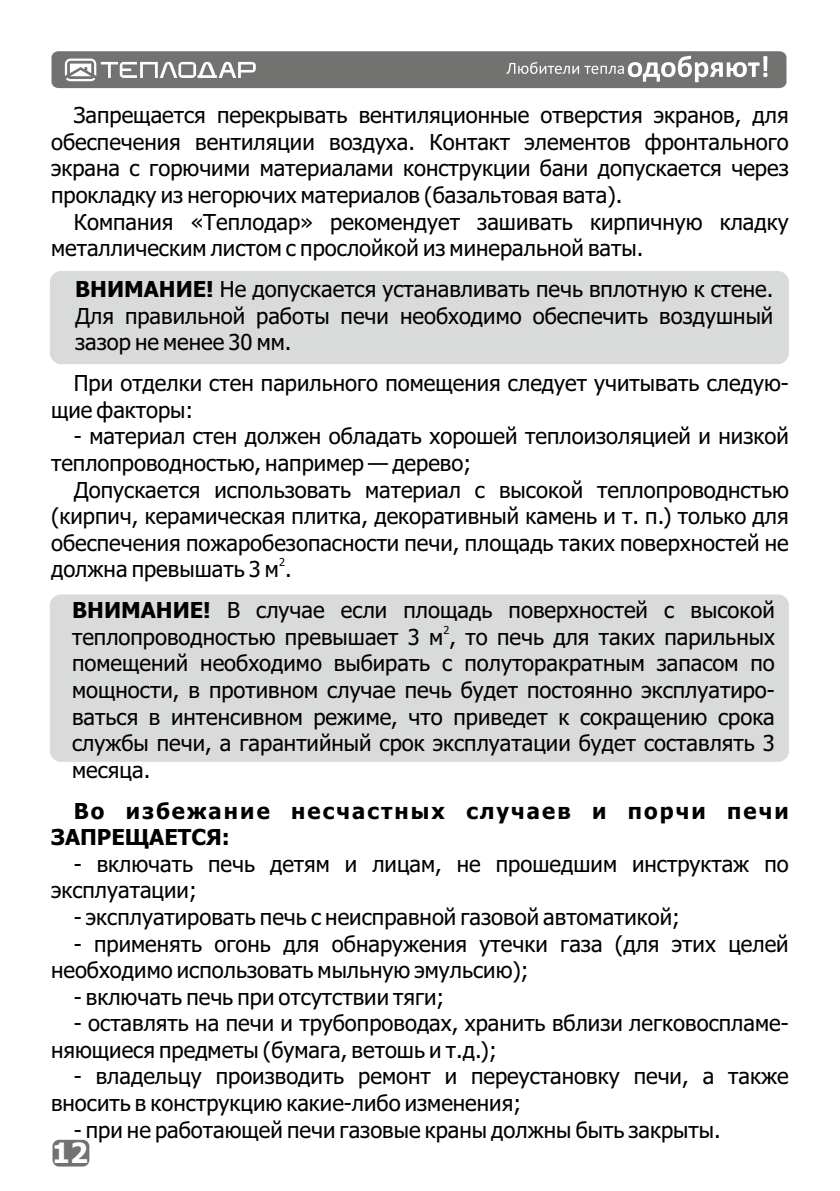
<style>
.page{position:relative;width:840px;height:1191px;background:#fff}
.page>*{position:absolute;margin:0;border:0;box-sizing:border-box;transform-origin:0 0}
.t1{font:700 28px "Tahoma";color:#fefefe}
.t2{font:22px/26.6px "Tahoma";color:#000}
.t3{font:700 22px/26.6px "Tahoma";letter-spacing:.095em;color:#000}
.t4{font:11px "Tahoma";color:#000}
.s1{font-weight:700}
</style>
<div class="page">
<svg style="left:52px;top:1139px;width:37px;height:27px"></svg>
<div style="left:50px;top:594px;width:738px;height:168px;background:#d9dada;border-radius:11px"></div>
<div style="left:50px;top:271px;width:738px;height:93px;background:#d9dada;border-radius:11px"></div>
<svg style="left:51px;top:51px;width:735px;height:37px"></svg>
<p class="t2" style="left:51px;top:104px;width:738px;text-align:justify;text-indent:23px">Запрещается перекрывать вентиляционные отверстия экранов, для обеспечения вентиляции воздуха. Контакт элементов фронтального экрана с горючими материалами конструкции бани допускается через прокладку из негорючих материалов (базальтовая вата).</p>
<p class="t2" style="left:51px;top:210px;width:738px;text-indent:23px">Компания «Теплодар» рекомендует зашивать кирпичную кладку металлическим листом с прослойкой из минеральной ваты.</p>
<p class="t2" style="left:75px;top:278px;width:699px;text-align:justify"><span class="s1">ВНИМАНИЕ!</span> Не допускается устанавливать печь вплотную к стене.<br>Для правильной работы печи необходимо обеспечить воздушный зазор не менее 30 мм.</p>
<p class="t2" style="left:51px;top:372px;width:738px;text-indent:23px">При отделки стен парильного помещения следует учитывать следую&shy;щие факторы:</p>
<p class="t2" style="left:51px;top:425px;width:738px;text-indent:23px">- материал стен должен обладать хорошей теплоизоляцией и низкой теплопроводностью, например — дерево;</p>
<p class="t2" style="left:51px;top:478px;width:738px;text-align:justify;text-indent:23px">Допускается использовать материал с высокой теплопроводнстью (кирпич, керамическая плитка, декоративный камень и т. п.) только для обеспечения пожаробезопасности печи, площадь таких поверхностей не</p>
<p class="t4" style="left:279px;top:558px;width:8px">2</p>
<p class="t2" style="left:72px;top:550px;width:704px;line-height:41px;text-indent:-21px">должна превышать 3 м .<br><span class="s1">ВНИМАНИЕ!</span> В случае если площадь поверхностей с высокой</p>
<p class="t4" style="left:443px;top:625px;width:8px">2</p>
<p class="t2" style="left:72px;top:625px;width:704px;text-align:justify">теплопроводностью превышает 3 м , то печь для таких парильных помещений необходимо выбирать с полуторакратным запасом по мощности, в противном случае печь будет постоянно эксплуатиро&shy;ваться в интенсивном режиме, что приведет к сокращению срока службы печи, а гарантийный срок эксплуатации будет составлять 3 месяца.</p>
<p class="t3" style="left:51px;top:799px;width:738px;text-indent:23px">Во избежание несчастных случаев и порчи печи<br>ЗАПРЕЩАЕТСЯ:</p>
<p class="t2" style="left:51px;top:852px;width:738px;text-indent:23px">- включать печь детям и лицам, не прошедшим инструктаж по эксплуатации;</p>
<p class="t2" style="left:74px;top:905px;width:607px">- эксплуатировать печь с неисправной газовой автоматикой;</p>
<p class="t2" style="left:51px;top:932px;width:738px;text-indent:23px">- применять огонь для обнаружения утечки газа (для этих целей необходимо использовать мыльную эмульсию);</p>
<p class="t2" style="left:74px;top:985px;width:372px">- включать печь при отсутствии тяги;</p>
<p class="t2" style="left:51px;top:1011px;width:738px;text-indent:23px">- оставлять на печи и трубопроводах, хранить вблизи легковоспламе&shy;няющиеся предметы (бумага, ветошь и т.д.);</p>
<p class="t2" style="left:51px;top:1065px;width:738px;text-indent:23px">- владельцу производить ремонт и переустановку печи, а также вносить в конструкцию какие-либо изменения;</p>
<p class="t2" style="left:74px;top:1118px;width:648px">- при не работающей печи газовые краны должны быть закрыты.</p>
<p class="t1" style="left:52px;top:1141px;width:37px">12</p>
</div>
